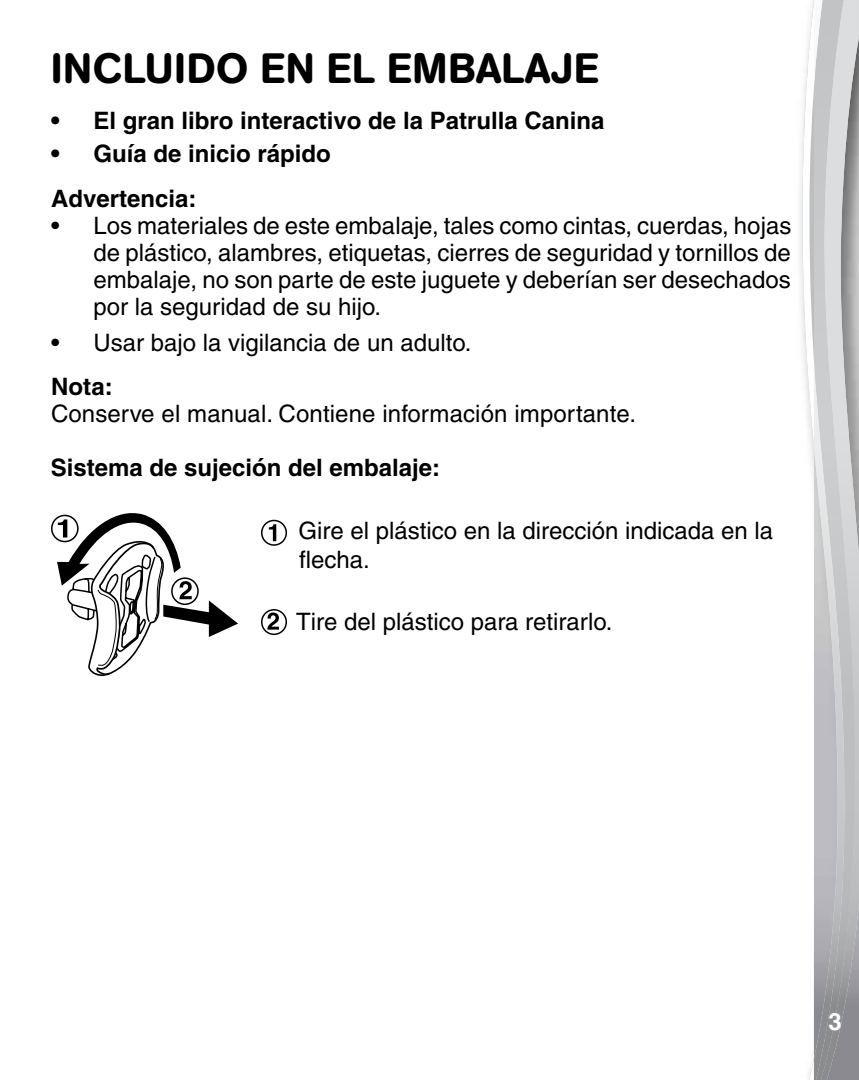
<style>
.page{position:relative;width:859px;height:1080px;background:#fff}
.page>*{position:absolute;margin:0;border:0;box-sizing:border-box;transform-origin:0 0}
.t1{font:500 42px "AG Book Rounded";letter-spacing:.02em;color:#000}
.t2{font:500 24px/27px "Helvetica";color:#000;text-align:justify}
.t3{font:700 24px/45.9px "Helvetica";color:#000}
.t4{font:700 24px "Helvetica";color:#fff}
</style>
<div class="page">
<svg style="left:802px;top:0;width:12px;height:1080px"></svg>
<img style="left:847px;top:906px;width:12px;height:174px">
<svg style="left:847px;top:0;width:12px;height:906px;background:#b6b7b8"></svg>
<img style="left:814px;top:0;width:33px;height:1080px">
<div style="left:261px;top:520px;width:26px;height:26px;border:2px solid #000;border-radius:50%"></div>
<svg style="left:269px;top:524px;width:7px;height:17px"></svg>
<svg style="left:267px;top:613px;width:12px;height:17px"></svg>
<div style="left:261px;top:609px;width:26px;height:26px;border:2px solid #000;border-radius:50%"></div>
<div style="left:51px;top:515px;width:28px;height:27px;border:2px solid #000;border-radius:50%"></div>
<svg style="left:57px;top:513px;width:181px;height:164px"></svg>
<div style="left:171px;top:577px;width:28px;height:28px;border:2px solid #000;border-radius:50%"></div>
<h1 class="t1" style="left:51px;top:44px;width:549px">INCLUIDO EN EL EMBALAJE</h1>
<p class="t3" style="left:51px;top:97px;width:555px">• El gran libro interactivo de la Patrulla Canina</p>
<p class="t3" style="left:51px;top:130px;width:281px">• Guía de inicio rápido<br>Advertencia:</p>
<p class="t2" style="left:94px;top:212px;width:699px;text-indent:-43px">• Los materiales de este embalaje, tales como cintas, cuerdas, hojas de plástico, alambres, etiquetas, cierres de seguridad y tornillos de embalaje, no son parte de este juguete y deberían ser desechados por la seguridad de su hijo.</p>
<p class="t2" style="left:51px;top:329px;width:422px">• Usar bajo la vigilancia de un adulto.</p>
<p class="t3" style="left:51px;top:363px;width:63px">Nota:</p>
<p class="t2" style="left:51px;top:400px;width:587px">Conserve el manual. Contiene información importante.</p>
<p class="t3" style="left:51px;top:445px;width:391px">Sistema de sujeción del embalaje:</p>
<p class="t2" style="left:298px;top:516px;width:476px;line-height:28.8px">Gire el plástico en la dirección indicada en la flecha.</p>
<p class="t2" style="left:296px;top:608px;width:318px">Tire del plástico para retirarlo.</p>
<p class="t4" style="left:828px;top:1007px;width:15px">3</p>
</div>
